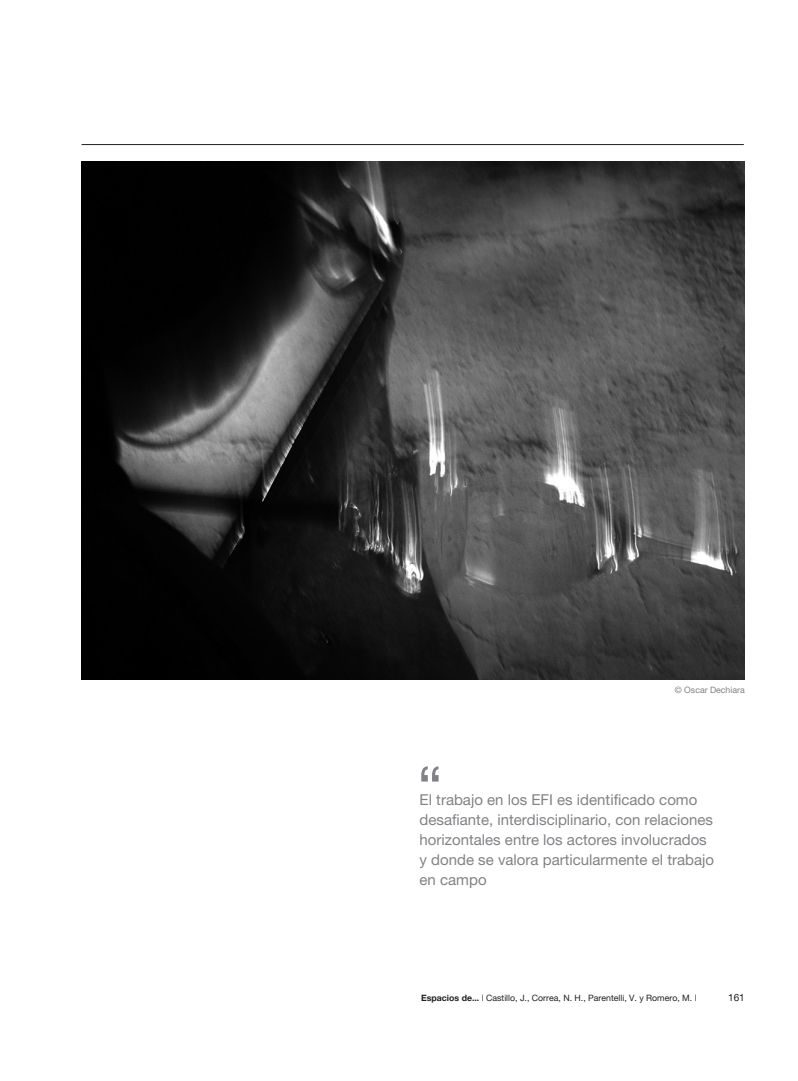
<style>
.page{position:relative;width:798px;height:1081px;background:#fff}
.page>*{position:absolute;margin:0;border:0;box-sizing:border-box;transform-origin:0 0}
.t1{font:58.75px "Helvetica Neue";color:#808285}
.t2{font:15px/20px "Helvetica Neue";color:#808285}
.t3{font:10px "Helvetica Neue";color:#231f20}
.t4{font:8.75px "Helvetica Neue";color:#231f20}
.Notas__E{font:8.75px "Helvetica Neue";color:#808285}
.s1{font-weight:700}
</style>
<div class="page">
<hr style="left:81px;top:144px;width:662px;height:1px;background:#231f20">
<img style="left:81px;top:161px;width:663px;height:518px">
<p class="t1" style="left:417px;top:752px;width:27px">“</p>
<p class="Notas__E" style="left:674px;top:685px;width:71px">© Oscar Dechiara</p>
<p class="t2" style="left:419px;top:789px;width:296px">El trabajo en los EFI es identificado como desafiante, interdisciplinario, con relaciones horizontales entre los actores involucrados y donde se valora particularmente el trabajo en campo</p>
<p class="t4" style="left:421px;top:992px;width:277px"><span class="s1">Espacios de...</span> | Castillo, J., Correa, N. H., Parentelli, V. y Romero, M. |</p>
<p class="t3" style="left:727px;top:991px;width:18px">161</p>
</div>
